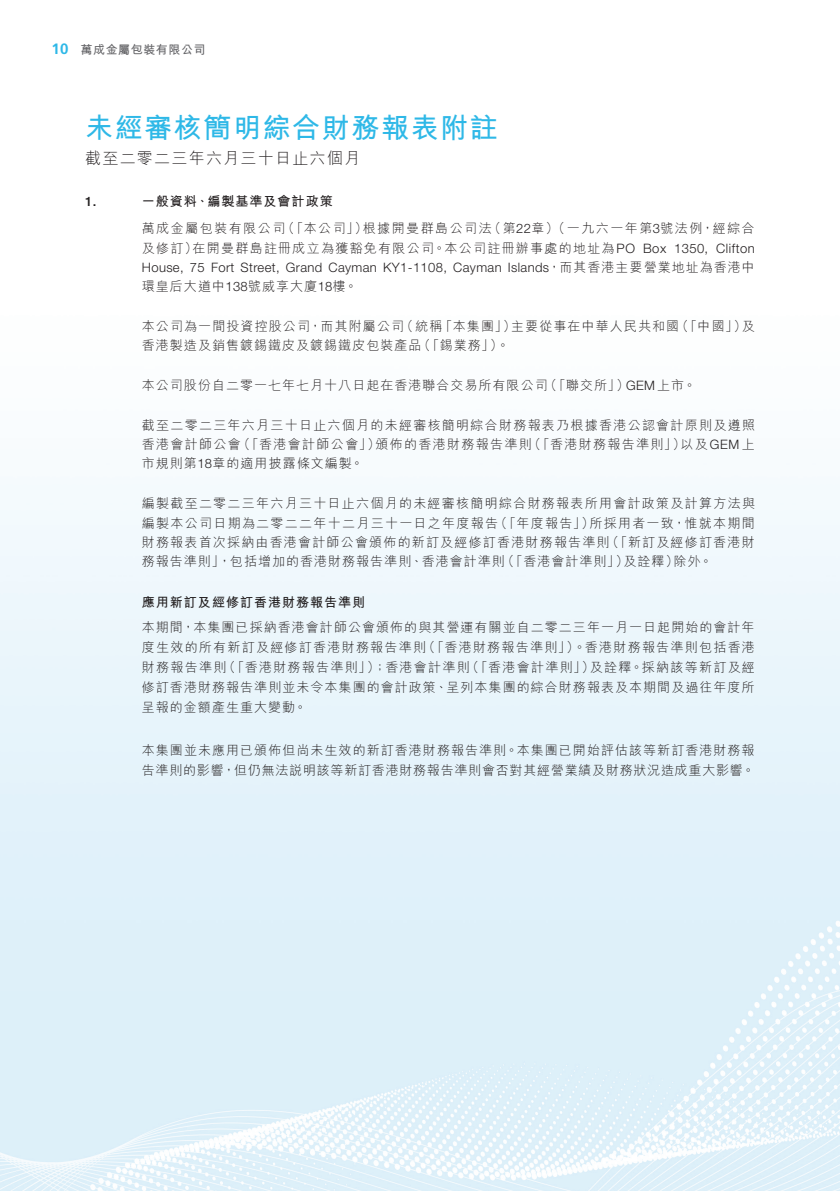
<style>
.page{position:relative;width:840px;height:1191px;background:#fff}
.page>*{position:absolute;margin:0;border:0;box-sizing:border-box;transform-origin:0 0}
.t1{font:700 28px "M Hei HK";letter-spacing:.055em;color:#2eb8e7}
.t2{font:300 16px "M Hei HK";letter-spacing:.08em;color:#231f20}
.t3{font:300 13px/19.4px "M Hei HK";letter-spacing:.08em;color:#231f20;text-align:justify}
.t4{font:300 13px "Helvetica Neue LT Std";letter-spacing:.03em;color:#231f20}
.t5{font:300 13px/27px "M Hei HK";letter-spacing:.115em;color:#231f20}
.t6{font:700 13px "M Hei HK";letter-spacing:.08em;color:#231f20}
.t7{font:500 13px "Helvetica Neue LT Std";color:#231f20}
.t8{font:700 12px "M Hei HK";letter-spacing:.045em;color:#636366}
.s1{font-family:"Frutiger LT Std";font-size:15px;color:#2eb8e7}
.s2{font-weight:700}
.s3{font-family:"Helvetica Neue LT Std"}
.s4{font-family:"M Hei HK"}
</style>
<div class="page">
<img style="left:0;top:484px;width:839px;height:707px">
<p class="t8" style="left:51px;top:41px;width:156px"><span class="s1">10</span> 萬成金屬包裝有限公司</p>
<h1 class="t1" style="left:85px;top:108px;width:414px">未經審核簡明綜合財務報表附註</h1>
<p class="t2" style="left:85px;top:150px;width:276px">截至二零二三年六月三十日止六個月</p>
<p class="t7" style="left:85px;top:194px;width:13px">1.</p>
<p class="t5" style="left:142px;top:188px;width:614px"><span class="s2">一般資料、編製基準及會計政策<br></span>萬成金屬包裝有限公司（「本公司」）根據開曼群島公司法（第<span class="s3">22</span>章）（一九六一年第<span class="s3">3</span>號法例，經綜合</p>
<p class="t3" style="left:142px;top:238px;width:614px">及修訂）在開曼群島註冊成立為獲豁免有限公司。本公司註冊辦事處的地址為<span class="s3">PO Box 1350, Clifton</span></p>
<p class="t4" style="left:142px;top:259px;width:614px">House, 75 Fort Street, Grand Cayman KY1-1108, Cayman Islands<span class="s4">，而其香港主要營業地址為香港中</span></p>
<p class="t3" style="left:142px;top:277px;width:217px">環皇后大道中<span class="s3">138</span>號威享大廈<span class="s3">18</span>樓。</p>
<p class="t3" style="left:142px;top:316px;width:614px">本公司為一間投資控股公司，而其附屬公司（統稱「本集團」）主要從事在中華人民共和國（「中國」）及香港製造及銷售鍍錫鐵皮及鍍錫鐵皮包裝產品（「錫業務」）。</p>
<p class="t3" style="left:142px;top:375px;width:555px">本公司股份自二零一七年七月十八日起在香港聯合交易所有限公司（「聯交所」）<span class="s3">GEM</span>上市。</p>
<p class="t3" style="left:142px;top:415px;width:614px">截至二零二三年六月三十日止六個月的未經審核簡明綜合財務報表乃根據香港公認會計原則及遵照香港會計師公會（「香港會計師公會」）頒佈的香港財務報告準則（「香港財務報告準則」）以及<span class="s3">GEM</span>上市規則第<span class="s3">18</span>章的適用披露條文編製。</p>
<p class="t3" style="left:142px;top:493px;width:614px">編製截至二零二三年六月三十日止六個月的未經審核簡明綜合財務報表所用會計政策及計算方法與編製本公司日期為二零二二年十二月三十一日之年度報告（「年度報告」）所採用者一致，惟就本期間財務報表首次採納由香港會計師公會頒佈的新訂及經修訂香港財務報告準則（「新訂及經修訂香港財務報告準則」，包括增加的香港財務報告準則、香港會計準則（「香港會計準則」）及詮釋）除外。</p>
<p class="t6" style="left:142px;top:592px;width:225px">應用新訂及經修訂香港財務報告準則</p>
<p class="t3" style="left:142px;top:617px;width:614px;line-height:20px">本期間，本集團已採納香港會計師公會頒佈的與其營運有關並自二零二三年一月一日起開始的會計年度生效的所有新訂及經修訂香港財務報告準則（「香港財務報告準則」）。香港財務報告準則包括香港財務報告準則（「香港財務報告準則」）；香港會計準則（「香港會計準則」）及詮釋。採納該等新訂及經修訂香港財務報告準則並未令本集團的會計政策、呈列本集團的綜合財務報表及本期間及過往年度所呈報的金額產生重大變動。</p>
<p class="t3" style="left:142px;top:740px;width:614px;line-height:20px">本集團並未應用已頒佈但尚未生效的新訂香港財務報告準則。本集團已開始評估該等新訂香港財務報告準則的影響，但仍無法說明該等新訂香港財務報告準則會否對其經營業績及財務狀況造成重大影響。</p>
</div>
